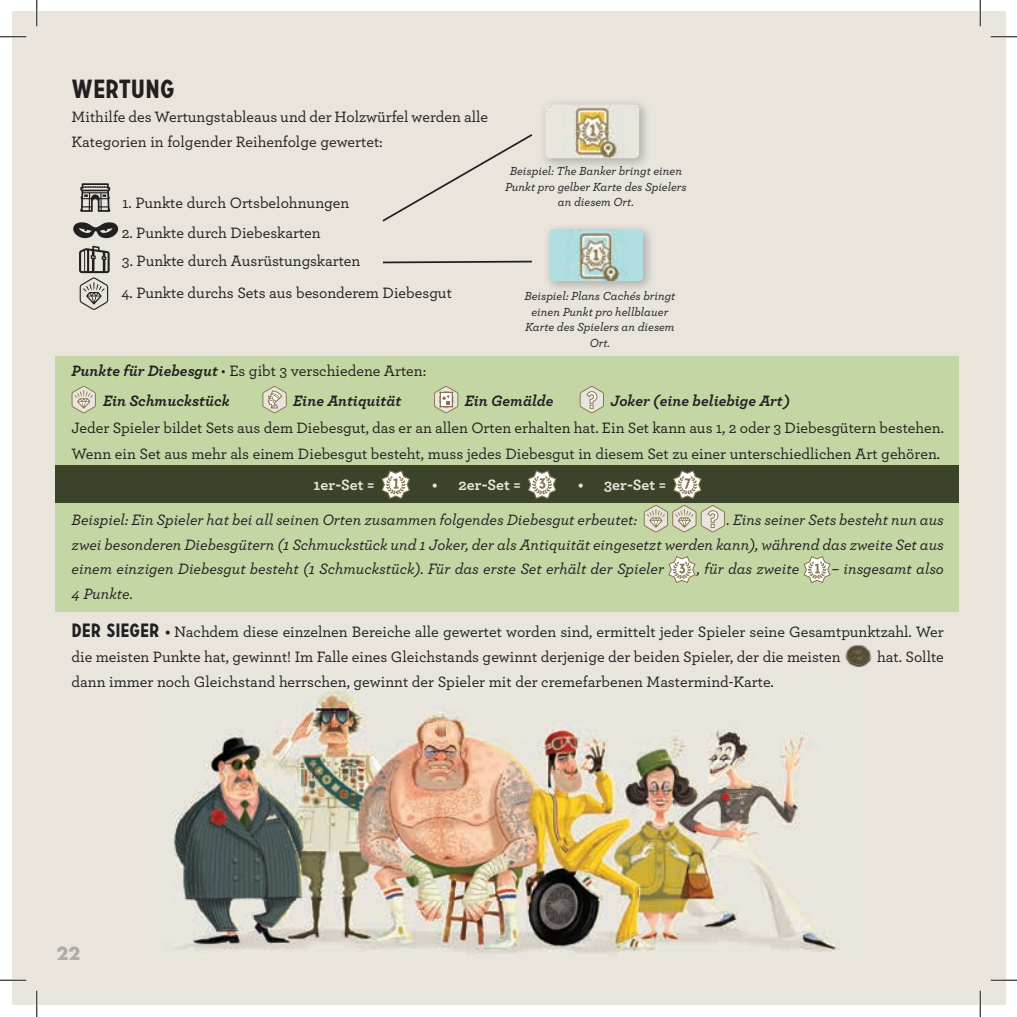
<style>
.page{position:relative;width:1017px;height:1017px;background:#fff}
.page>*{position:absolute;margin:0;border:0;box-sizing:border-box;transform-origin:0 0}
.t1{font:700 26.25px "Carrosserie";color:#231f20}
.t2{font:700 17.5px "Futura";color:#acaca8}
.t3{font:500 15.75px/24.5px "Archer";color:#231f20}
.t4{font:italic 500 15.75px/24.5px "Archer";color:#231f20;text-align:justify}
.t5{font:italic 700 15.75px/29.8px "Archer";color:#231f20}
.t6{font:700 15.75px "Archer";color:#e9e5dd}
.t7{font:italic 500 12.25px/15.8px "Archer";color:#231f20;text-align:center}
.s1{font-weight:500;font-style:normal}
.s2{font-family:"Carrosserie";font-weight:700;font-size:19.25px}
.s3{font-weight:700;font-style:italic}
</style>
<div class="page">
<div style="left:12px;top:12px;width:992px;height:992px;background:#e9e5dd"></div>
<img style="left:173px;top:690px;width:668px;height:264px">
<div style="left:55px;top:355px;width:903px;height:256px;background:#c5d6a5"></div>
<div style="left:55px;top:465px;width:903px;height:37px;background:#3b442a"></div>
<svg style="left:80px;top:183px;width:30px;height:29px"></svg>
<svg style="left:73px;top:222px;width:45px;height:16px"></svg>
<svg style="left:79px;top:246px;width:31px;height:64px"></svg>
<svg style="left:72px;top:386px;width:24px;height:27px"></svg>
<svg style="left:262px;top:386px;width:24px;height:27px"></svg>
<svg style="left:434px;top:386px;width:24px;height:27px"></svg>
<svg style="left:579px;top:386px;width:24px;height:27px"></svg>
<svg style="left:381px;top:470px;width:29px;height:29px"></svg>
<svg style="left:527px;top:470px;width:29px;height:29px"></svg>
<svg style="left:673px;top:470px;width:28px;height:29px"></svg>
<svg style="left:643px;top:505px;width:81px;height:27px"></svg>
<svg style="left:668px;top:556px;width:27px;height:27px"></svg>
<svg style="left:803px;top:556px;width:27px;height:27px"></svg>
<img style="left:845px;top:645px;width:27px;height:22px">
<img style="left:545px;top:104px;width:94px;height:54px">
<img style="left:547px;top:227px;width:104px;height:62px">
<img style="left:549px;top:229px;width:93px;height:52px">
<svg style="left:382px;top:134px;width:150px;height:87px"></svg>
<svg style="left:383px;top:260px;width:148px;height:3px"></svg>
<hr style="left:0;top:36px;width:26px;height:2px;background:#fff">
<hr style="left:990px;top:36px;width:26px;height:2px;background:#fff">
<hr style="left:0;top:978px;width:26px;height:2px;background:#fff">
<hr style="left:990px;top:978px;width:26px;height:2px;background:#fff">
<hr style="left:36px;top:0;width:2px;height:26px;background:#fff">
<hr style="left:36px;top:990px;width:2px;height:26px;background:#fff">
<hr style="left:978px;top:0;width:2px;height:26px;background:#fff">
<hr style="left:978px;top:990px;width:2px;height:26px;background:#fff">
<svg style="left:0;top:36px;width:26px;height:1px"></svg>
<svg style="left:990px;top:36px;width:26px;height:1px"></svg>
<svg style="left:0;top:979px;width:26px;height:1px"></svg>
<svg style="left:990px;top:979px;width:26px;height:1px"></svg>
<svg style="left:36px;top:0;width:1px;height:26px"></svg>
<svg style="left:36px;top:990px;width:1px;height:26px"></svg>
<svg style="left:979px;top:0;width:1px;height:26px"></svg>
<svg style="left:979px;top:990px;width:1px;height:26px"></svg>
<h1 class="t1" style="left:72px;top:73px;width:104px">WERTUNG</h1>
<p class="t3" style="left:72px;top:105px;width:418px">Mithilfe des Wertungstableaus und der Holzwürfel werden alle<br>Kategorien in folgender Reihenfolge gewertet:</p>
<p class="t3" style="left:122px;top:191px;width:228px">1. Punkte durch Ortsbelohnungen</p>
<p class="t3" style="left:122px;top:220px;width:200px">2. Punkte durch Diebeskarten</p>
<p class="t3" style="left:122px;top:248px;width:240px">3. Punkte durch Ausrüstungskarten</p>
<p class="t3" style="left:121px;top:280px;width:332px">4. Punkte durchs Sets aus besonderem Diebesgut</p>
<p class="t7" style="left:505px;top:163px;width:183px">Beispiel: The Banker bringt einen<br>Punkt pro gelber Karte des Spielers an diesem Ort.</p>
<p class="t7" style="left:524px;top:288px;width:152px">Beispiel: Plans Cachés bringt einen Punkt pro hellblauer<br>Karte des Spielers an diesem<br>Ort.</p>
<p class="t5" style="left:103px;top:356px;width:324px;text-indent:-31px">Punkte für Diebesgut <span class="s1">• Es gibt 3 verschiedene Arten:<br></span>Ein Schmuckstück</p>
<p class="t5" style="left:293px;top:386px;width:110px">Eine Antiquität</p>
<p class="t5" style="left:464px;top:386px;width:90px">Ein Gemälde</p>
<p class="t5" style="left:610px;top:385px;width:181px">Joker (eine beliebige Art)</p>
<p class="t3" style="left:72px;top:414px;width:873px;line-height:26.2px">Jeder Spieler bildet Sets aus dem Diebesgut, das er an allen Orten erhalten hat. Ein Set kann aus 1, 2 oder 3 Diebesgütern bestehen.<br>Wenn ein Set aus mehr als einem Diebesgut besteht, muss jedes Diebesgut in diesem Set zu einer unterschiedlichen Art gehören.</p>
<p class="t6" style="left:313px;top:475px;width:62px">1er-Set =</p>
<p class="t6" style="left:432px;top:475px;width:90px">• 2er-Set =</p>
<p class="t6" style="left:577px;top:475px;width:89px">• 3er-Set =</p>
<p class="t4" style="left:72px;top:507px;width:567px">Beispiel: Ein Spieler hat bei all seinen Orten zusammen folgendes Diebesgut erbeutet:</p>
<p class="t4" style="left:72px;top:507px;width:873px;text-indent:654px">. Eins seiner Sets besteht nun aus zwei besonderen Diebesgütern (1 Schmuckstück und 1 Joker, der als Antiquität eingesetzt werden kann), während das zweite Set aus einem einzigen Diebesgut besteht (1 Schmuckstück). Für das erste Set erhält der Spieler</p>
<p class="t4" style="left:696px;top:556px;width:104px">, für das zweite</p>
<p class="t4" style="left:831px;top:556px;width:113px">– insgesamt also</p>
<p class="t4" style="left:72px;top:581px;width:63px">4 Punkte.</p>
<p class="t3" style="left:72px;top:619px;width:873px"><span class="s2">DER SIEGER</span> <span class="s3">•</span> Nachdem diese einzelnen Bereiche alle gewertet worden sind, ermittelt jeder Spieler seine Gesamtpunktzahl. Wer die meisten Punkte hat, gewinnt! Im Falle eines Gleichstands gewinnt derjenige der beiden Spieler, der die meisten</p>
<p class="t3" style="left:876px;top:644px;width:68px">hat. Sollte</p>
<p class="t3" style="left:72px;top:668px;width:703px">dann immer noch Gleichstand herrschen, gewinnt der Spieler mit der cremefarbenen Mastermind-Karte.</p>
<p class="t2" style="left:57px;top:943px;width:25px">22</p>
</div>
